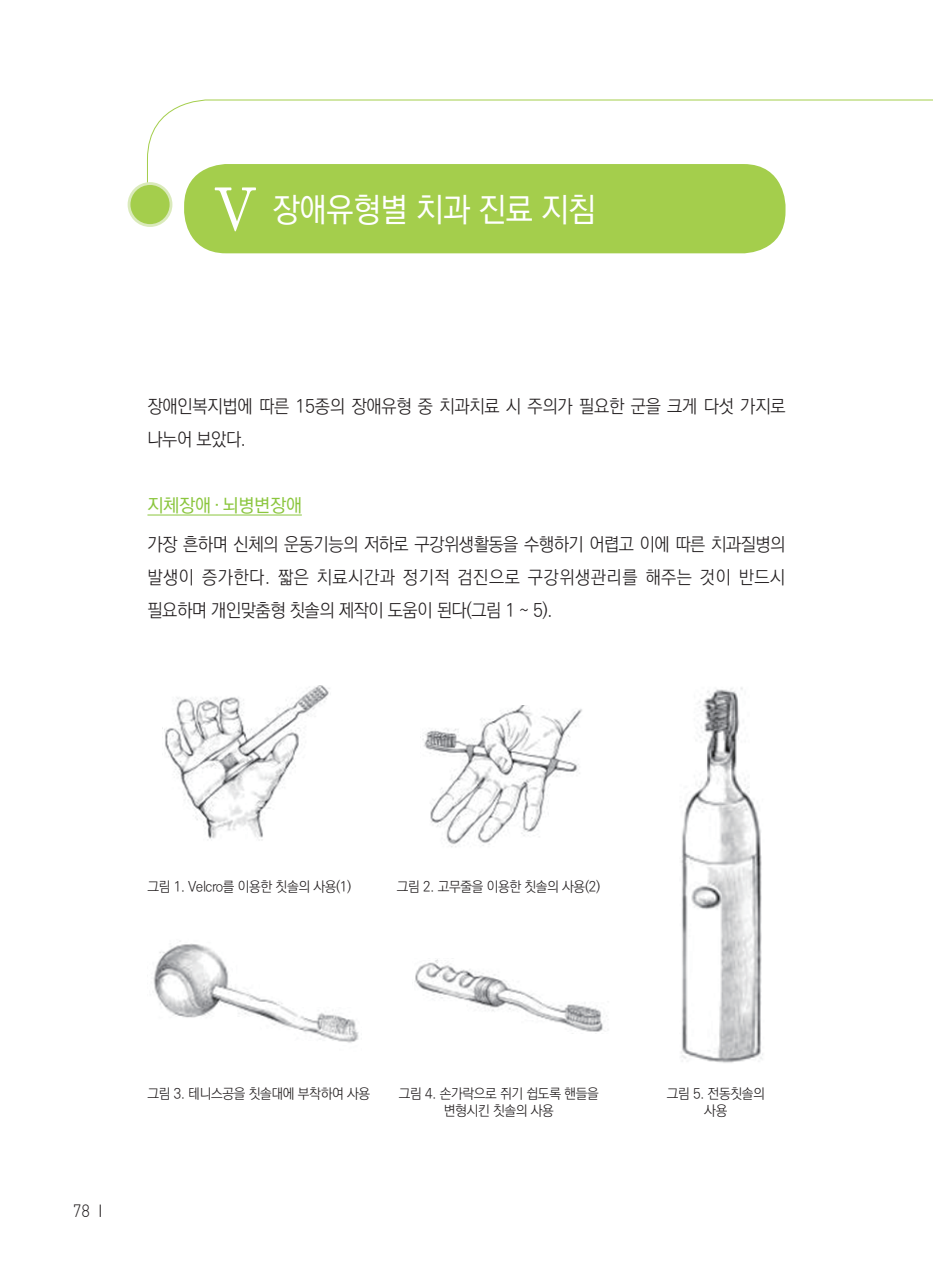
<style>
.page{position:relative;width:933px;height:1275px;background:#fff}
.page>*{position:absolute;margin:0;border:0;box-sizing:border-box;transform-origin:0 0}
.t1{font:500 33.25px "Ko Pub Dotum";letter-spacing:-.01em;color:#fff;scale:.94 1}
.t2{font:300 18.38px/33.2px "Ko Pub Dotum";letter-spacing:-.01em;color:#231f20;scale:.95 1}
.t3{font:500 18.38px "Ko Pub Dotum";letter-spacing:-.01em;color:#8bc63e}
.t4{font:17.5px "Dinlig";color:#231f20;scale:.95 1}
.t5{font:300 14px/17.5px "Ko Pub Dotum";letter-spacing:-.025em;color:#231f20;text-align:center;scale:.96 1}
.s1{font-family:"Ko Pub Batang";font-size:57.75px}
</style>
<div class="page">
<svg style="left:100px;top:1204px;width:1px;height:13px"></svg>
<div style="left:184px;top:164px;width:601px;height:89px;background:#a4ce4c;border-radius:42px"></div>
<hr style="left:147px;top:515px;width:155px;height:1px;background:#8bc63e">
<svg style="left:147px;top:99px;width:786px;height:117px"></svg>
<div style="left:129px;top:184px;width:42px;height:42px;background:#a4ce4c;border-radius:50%"></div>
<div style="left:128px;top:182px;width:44px;height:45px;border:3px solid #daeabb;border-radius:50%"></div>
<img style="left:162px;top:685px;width:168px;height:156px">
<img style="left:422px;top:705px;width:160px;height:142px">
<img style="left:153px;top:941px;width:206px;height:102px">
<img style="left:415px;top:959px;width:194px;height:75px">
<img style="left:681px;top:687px;width:82px;height:376px">
<h1 class="t1" style="left:211px;top:193px;width:411px"><span class="s1">Ⅴ</span> 장애유형별 치과 진료 지침</h1>
<p class="t2" style="left:147px;top:390px;width:673px">장애인복지법에 따른 15종의 장애유형 중 치과치료 시 주의가 필요한 군을 크게 다섯 가지로 나누어 보았다.</p>
<p class="t3" style="left:147px;top:497px;width:156px">지체장애·뇌병변장애</p>
<p class="t2" style="left:147px;top:528px;width:673px;text-align:justify">가장 흔하며 신체의 운동기능의 저하로 구강위생활동을 수행하기 어렵고 이에 따른 치과질병의 발생이 증가한다. 짧은 치료시간과 정기적 검진으로 구강위생관리를 해주는 것이 반드시 필요하며 개인맞춤형 칫솔의 제작이 도움이 된다(그림 1 ~ 5).</p>
<p class="t5" style="left:147px;top:878px;width:214px">그림 1. Velcro를 이용한 칫솔의 사용(1)</p>
<p class="t5" style="left:397px;top:878px;width:213px">그림 2. 고무줄을 이용한 칫솔의 사용(2)</p>
<p class="t4" style="left:73px;top:1200px;width:19px">78</p>
<p class="t5" style="left:147px;top:1085px;width:233px">그림 3. 테니스공을 칫솔대에 부착하여 사용</p>
<p class="t5" style="left:667px;top:1085px;width:104px">그림 5. 전동칫솔의 사용</p>
<p class="t5" style="left:399px;top:1085px;width:210px">그림 4. 손가락으로 쥐기 쉽도록 핸들을 변형시킨 칫솔의 사용</p>
</div>
